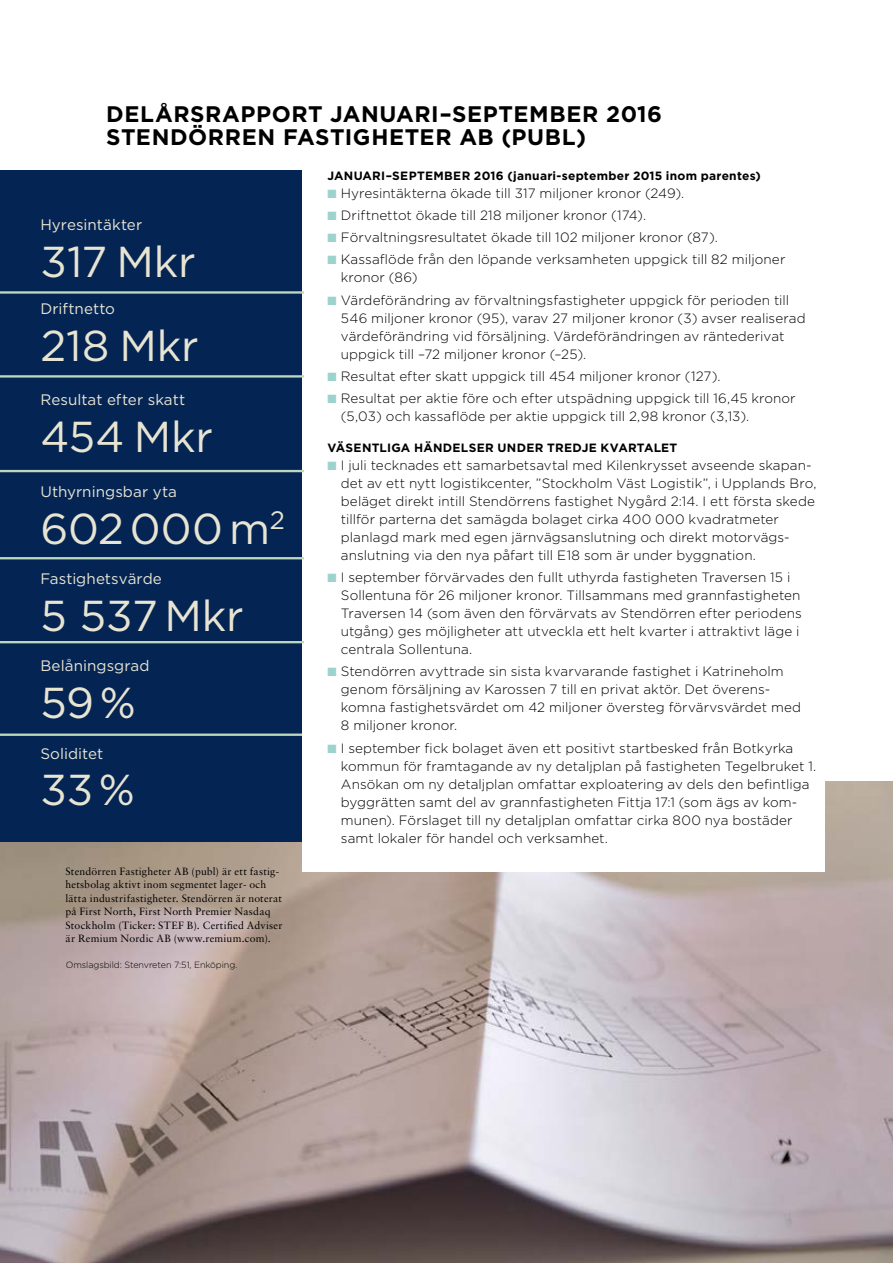
<style>
.page{position:relative;width:893px;height:1263px;background:#fff}
.page>*{position:absolute;margin:0;border:0;box-sizing:border-box;transform-origin:0 0}
.t1{font:43.2px "Gotham";color:#e8e4d2}
.t2{font:700 22.5px/22.5px "Gotham";letter-spacing:.025em;color:#000}
.t3{font:15.15px "Gotham";letter-spacing:.005em;color:#e8e4d2}
.t4{font:300 13.5px/18px "Gotham";letter-spacing:.005em;color:#000}
.t5{font:700 12px "Gotham";letter-spacing:.02em;color:#000}
.t6{font:10.5px/13.5px "Sabon LT Std";letter-spacing:.02em;color:#000}
.t7{font:300 9px "Gotham";letter-spacing:-.01em;color:#000}
.s1{color:#9cd3ce}
</style>
<div class="page">
<img style="left:0;top:781px;width:893px;height:482px">
<div style="left:0;top:170px;width:302px;height:671px;background:#042554"></div>
<hr style="left:0;top:557px;width:304px;height:2px;background:#bed8bd">
<hr style="left:0;top:291px;width:304px;height:3px;background:#bed8bd">
<hr style="left:0;top:641px;width:304px;height:2px;background:#bed8bd">
<hr style="left:0;top:733px;width:304px;height:3px;background:#bed8bd">
<hr style="left:0;top:375px;width:304px;height:3px;background:#bed8bd">
<hr style="left:0;top:470px;width:304px;height:2px;background:#bed8bd">
<div style="left:303px;top:711px;width:522px;height:161px;background:#fff"></div>
<h2 class="t2" style="left:106px;top:103px;width:557px">DELÅRSRAPPORT JANUARI–SEPTEMBER 2016<br>STENDÖRREN FASTIGHETER AB (PUBL)</h2>
<p class="t3" style="left:40px;top:215px;width:103px">Hyresintäkter</p>
<h1 class="t1" style="left:40px;top:234px;width:157px">317 Mkr</h1>
<p class="t3" style="left:40px;top:299px;width:76px">Driftnetto</p>
<h1 class="t1" style="left:40px;top:318px;width:160px">218 Mkr</h1>
<p class="t3" style="left:40px;top:390px;width:146px">Resultat efter skatt</p>
<h1 class="t1" style="left:40px;top:409px;width:174px">454 Mkr</h1>
<p class="t3" style="left:40px;top:482px;width:138px">Uthyrningsbar yta</p>
<h1 class="t1" style="left:40px;top:501px;width:246px">602 000 m<sup>2</sup></h1>
<p class="t3" style="left:40px;top:569px;width:123px">Fastighetsvärde</p>
<h1 class="t1" style="left:40px;top:588px;width:205px">5 537 Mkr</h1>
<p class="t3" style="left:40px;top:656px;width:111px">Belåningsgrad</p>
<h1 class="t1" style="left:40px;top:675px;width:97px">59 %</h1>
<p class="t3" style="left:40px;top:743px;width:64px">Soliditet</p>
<h1 class="t1" style="left:40px;top:762px;width:96px">33 %</h1>
<p class="t6" style="left:65px;top:864px;width:218px">Stendörren Fastigheter AB (publ) är ett fastig&shy;hetsbolag aktivt inom segmentet lager- och lätta industrifastigheter. Stendörren är noterat på First North, First North Premier Nasdaq Stockholm (Ticker: STEF B). Certified Adviser är Remium Nordic AB (www.remium.com).</p>
<p class="t7" style="left:66px;top:959px;width:173px">Omslagsbild: Stenvreten 7:51, Enköping.</p>
<p class="t5" style="left:327px;top:167px;width:435px">JANUARI–SEPTEMBER 2016 (januari-september 2015 inom parentes)</p>
<p class="t4" style="left:327px;top:184px;width:358px"><span class="s1">■</span> Hyresintäkterna ökade till 317 miljoner kronor (249).</p>
<p class="t4" style="left:327px;top:206px;width:320px"><span class="s1">■</span> Driftnettot ökade till 218 miljoner kronor (174).</p>
<p class="t4" style="left:327px;top:228px;width:392px"><span class="s1">■</span> Förvaltningsresultatet ökade till 102 miljoner kronor (87).</p>
<p class="t4" style="left:341px;top:250px;width:446px;text-indent:-13px"><span class="s1">■</span> Kassaflöde från den löpande verksamheten uppgick till 82 miljoner kronor (86)</p>
<p class="t4" style="left:341px;top:291px;width:466px;text-indent:-13px"><span class="s1">■</span> Värdeförändring av förvaltningsfastigheter uppgick för perioden till 546 miljoner kronor (95), varav 27 miljoner kronor (3) avser realiserad värdeförändring vid försäljning. Värdeförändringen av räntederivat uppgick till –72 miljoner kronor (–25).</p>
<p class="t4" style="left:327px;top:367px;width:395px"><span class="s1">■</span> Resultat efter skatt uppgick till 454 miljoner kronor (127).</p>
<p class="t4" style="left:341px;top:389px;width:456px;text-indent:-13px"><span class="s1">■</span> Resultat per aktie före och efter utspädning uppgick till 16,45 kronor (5,03) och kassaflöde per aktie uppgick till 2,98 kronor (3,13).</p>
<p class="t5" style="left:327px;top:439px;width:351px">VÄSENTLIGA HÄNDELSER UNDER TREDJE KVARTALET</p>
<p class="t4" style="left:341px;top:456px;width:477px;text-indent:-14px"><span class="s1">■</span> I juli tecknades ett samarbetsavtal med Kilenkrysset avseende skapan&shy;det av ett nytt logistikcenter, ”Stockholm Väst Logistik”, i Upplands Bro, beläget direkt intill Stendörrens fastighet Nygård 2:14. I ett första skede tillför parterna det samägda bolaget cirka 400 000 kvadratmeter planlagd mark med egen järnvägsanslutning och direkt motorvägs&shy;anslutning via den nya påfart till E18 som är under byggnation.</p>
<p class="t4" style="left:341px;top:568px;width:462px;text-indent:-13px"><span class="s1">■</span> I september förvärvades den fullt uthyrda fastigheten Traversen 15 i Sollentuna för 26 miljoner kronor. Tillsammans med grannfastigheten Traversen 14 (som även den förvärvats av Stendörren efter periodens utgång) ges möjligheter att utveckla ett helt kvarter i attraktivt läge i centrala Sollentuna.</p>
<p class="t4" style="left:341px;top:662px;width:462px;text-indent:-13px"><span class="s1">■</span> Stendörren avyttrade sin sista kvarvarande fastighet i Katrineholm genom försäljning av Karossen 7 till en privat aktör. Det överens&shy;komna fastighetsvärdet om 42 miljoner översteg förvärvsvärdet med 8 -miljoner kronor.</p>
<p class="t4" style="left:341px;top:738px;width:477px;text-indent:-13px"><span class="s1">■</span> I september fick bolaget även ett positivt startbesked från Botkyrka kommun för framtagande av ny detaljplan på fastigheten Tegelbruket 1.<br>Ansökan om ny detaljplan omfattar exploatering av dels den befintliga byggrätten samt del av grannfastigheten Fittja 17:1 (som ägs av kom&shy;munen). Förslaget till ny detaljplan omfattar cirka 800 nya bostäder samt lokaler för handel och verksamhet.</p>
</div>
